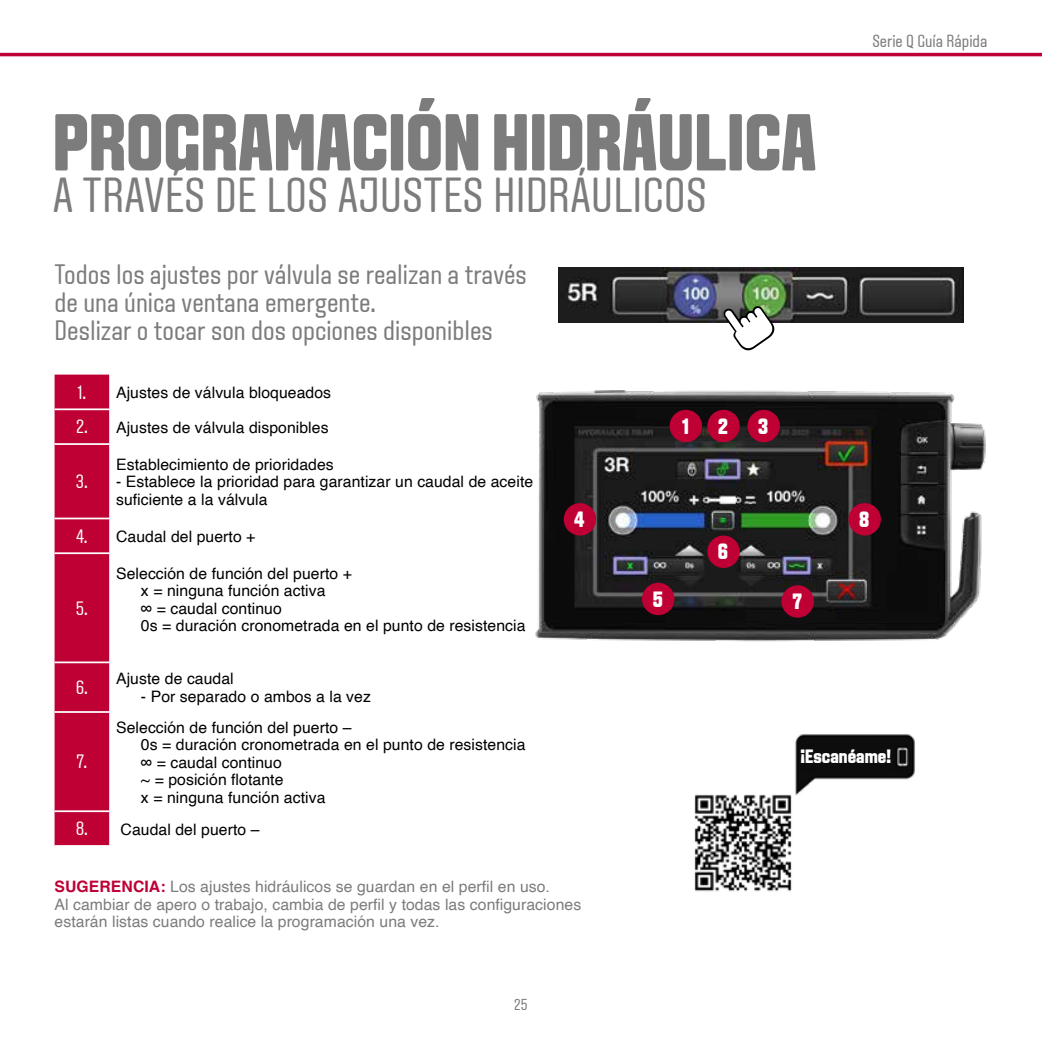
<style>
.page{position:relative;width:1042px;height:1042px;background:#fff}
.page>*{position:absolute;margin:0;border:0;box-sizing:border-box;transform-origin:0 0}
.t1{font:700 80.5px "VALTRA Aveny T 2020 Extra";color:#7c7c7c}
.t2{font:49px "VALTRA Aveny T 2020 Regular";color:#7c7c7c}
.t3{font:28px/28px "VALTRA Aveny T 2020 Regular";color:#7c7c7c}
.t4{font:700 22.05px "VALTRA Aveny T 2020 Extra";color:#fff}
.t5{font:700 19.25px "VALTRA Aveny T 2020 Extra";color:#fff}
.t6{font:19.25px "VALTRA Aveny T 2020 Regular";color:#fff}
.t7{font:17.5px "VALTRA Aveny T 2020 Regular";color:#7c7c7c}
.t8{font:15.75px/17.5px "Helvetica";letter-spacing:.005em;color:#000}
.t9{font:15.75px/17.5px "Helvetica";letter-spacing:.005em;color:#7c7c7c}
.t10{font:15.75px "VALTRA Aveny T 2020 Regular";color:#7c7c7c}
.s1{font-family:"VALTRA Aveny T 2020 Regular";font-size:19.25px;color:#fff}
.s2{font-weight:700;color:#be0034}
</style>
<div class="page">
<div style="left:55px;top:375px;width:54px;height:470px;background:#be0034"></div>
<hr style="left:55px;top:408px;width:54px;height:2px;background:#fff">
<hr style="left:55px;top:443px;width:54px;height:2px;background:#fff">
<hr style="left:55px;top:517px;width:54px;height:2px;background:#fff">
<hr style="left:55px;top:552px;width:54px;height:2px;background:#fff">
<hr style="left:55px;top:661px;width:54px;height:2px;background:#fff">
<hr style="left:55px;top:711px;width:54px;height:2px;background:#fff">
<hr style="left:55px;top:810px;width:54px;height:2px;background:#fff">
<img style="left:559px;top:267px;width:404px;height:55px">
<img style="left:535px;top:390px;width:451px;height:252px">
<div style="left:669px;top:410px;width:33px;height:32px;background:#be0034;border-radius:50%"></div>
<div style="left:707px;top:410px;width:33px;height:32px;background:#be0034;border-radius:50%"></div>
<div style="left:747px;top:410px;width:33px;height:32px;background:#be0034;border-radius:50%"></div>
<div style="left:564px;top:503px;width:32px;height:32px;background:#be0034;border-radius:50%"></div>
<div style="left:848px;top:503px;width:33px;height:32px;background:#be0034;border-radius:50%"></div>
<div style="left:642px;top:583px;width:32px;height:32px;background:#be0034;border-radius:50%"></div>
<div style="left:707px;top:535px;width:33px;height:33px;background:#be0034;border-radius:50%"></div>
<div style="left:781px;top:585px;width:33px;height:33px;background:#be0034;border-radius:50%"></div>
<svg style="left:723px;top:305px;width:55px;height:46px"></svg>
<img style="left:694px;top:794px;width:98px;height:98px">
<img style="left:795px;top:734px;width:120px;height:61px">
<hr style="left:0;top:53px;width:1042px;height:3px;background:#be0034">
<h1 class="t1" style="left:53px;top:90px;width:765px">PROGRAMACIÓN HIDRÁULICA</h1>
<h2 class="t2" style="left:53px;top:164px;width:656px">A TRAVÉS DE LOS AJUSTES HIDRÁULICOS</h2>
<h3 class="t3" style="left:55px;top:259px;width:474px">Todos los ajustes por válvula se realizan a través de una única ventana emergente.<br>Deslizar o tocar son dos opciones disponibles</h3>
<p class="t7" style="left:872px;top:29px;width:117px">Serie Q Guía Rápida</p>
<p class="t8" style="left:77px;top:384px;width:255px"><span class="s1">1.</span> Ajustes de válvula bloqueados</p>
<p class="t8" style="left:76px;top:419px;width:254px"><span class="s1">2.</span> Ajustes de válvula disponibles</p>
<p class="t6" style="left:76px;top:469px;width:13px">3.</p>
<p class="t8" style="left:116px;top:456px;width:219px">Establecimiento de prioridades</p>
<p class="t8" style="left:116px;top:473px;width:418px">- Establece la prioridad para garantizar un caudal de aceite suficiente a la válvula</p>
<p class="t8" style="left:76px;top:528px;width:181px"><span class="s1">4.</span> Caudal del puerto +</p>
<p class="t6" style="left:76px;top:595px;width:14px">5.</p>
<p class="t8" style="left:141px;top:565px;width:386px;text-indent:-25px">Selección de función del puerto +<br>x = ninguna función activa<br>∞ = caudal continuo<br>0s = duración cronometrada en el punto de resistencia</p>
<p class="t6" style="left:76px;top:675px;width:14px">6.</p>
<p class="t8" style="left:116px;top:670px;width:119px">Ajuste de caudal</p>
<p class="t8" style="left:141px;top:688px;width:231px">- Por separado o ambos a la vez</p>
<p class="t8" style="left:141px;top:719px;width:386px;text-indent:-25px">Selección de función del puerto –<br>0s = duración cronometrada en el punto de resistencia ∞ = caudal continuo<br>~ = posición flotante<br>x = ninguna función activa</p>
<p class="t8" style="left:76px;top:821px;width:185px"><span class="s1">8.</span> Caudal del puerto –</p>
<p class="t6" style="left:77px;top:749px;width:12px">7.</p>
<h3 class="t4" style="left:682px;top:412px;width:8px">1</h3>
<h3 class="t4" style="left:718px;top:412px;width:11px">2</h3>
<h3 class="t4" style="left:758px;top:412px;width:12px">3</h3>
<h3 class="t4" style="left:574px;top:505px;width:12px">4</h3>
<h3 class="t4" style="left:859px;top:505px;width:12px">8</h3>
<h3 class="t4" style="left:653px;top:585px;width:12px">5</h3>
<h3 class="t4" style="left:718px;top:537px;width:12px">6</h3>
<h3 class="t4" style="left:792px;top:587px;width:11px">7</h3>
<p class="t5" style="left:800px;top:743px;width:92px">¡Escanéame!</p>
<p class="t9" style="left:55px;top:878px;width:528px"><span class="s2">SUGERENCIA:</span> Los ajustes hidráulicos se guardan en el perfil en uso.<br>Al cambiar de apero o trabajo, cambia de perfil y todas las configuraciones estarán listas cuando realice la programación una vez.</p>
<p class="t10" style="left:514px;top:994px;width:15px">25</p>
</div>
